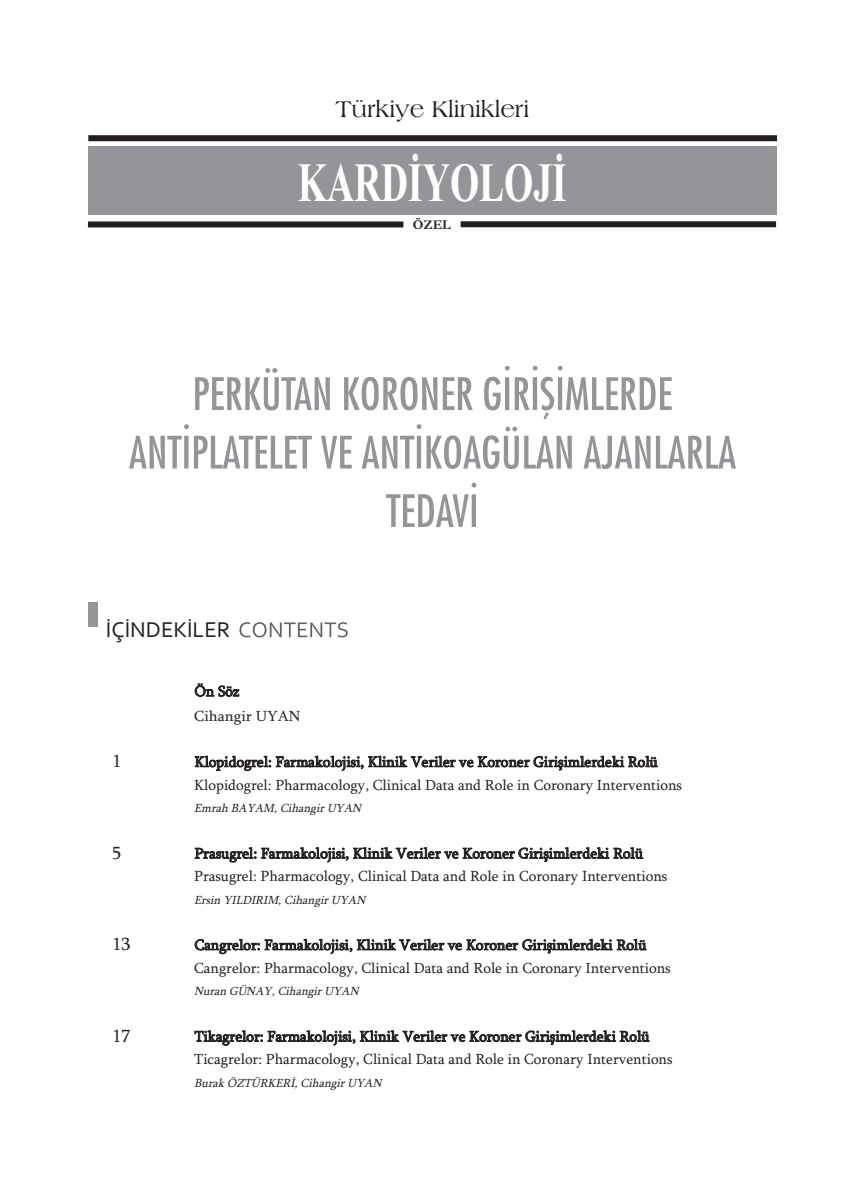
<style>
.page{position:relative;width:865px;height:1197px;background:#fff}
.page>*{position:absolute;margin:0;border:0;box-sizing:border-box;transform-origin:0 0}
.t1{font:700 55.35px "Times New Roman";color:#fff;scale:.68 1}
.t2{font:24px "Americana BT Roman";color:#231f20}
.t3{font:22.5px "Corbel";color:#231f20}
.t4{font:18px "Sylfaen";color:#231f20}
.t5{font:15px/22.8px "Sylfaen";color:#231f20}
.t6{font:700 13.5px "Garamond";color:#231f20}
.t7{font:italic 12px "Sylfaen";color:#231f20}
</style>
<div class="page">
<div style="left:88px;top:147px;width:688px;height:68px;background:#939598"></div>
<div style="left:88px;top:135px;width:689px;height:6px;background:#231f20"></div>
<div style="left:88px;top:221px;width:315px;height:6px;background:#231f20"></div>
<div style="left:460px;top:221px;width:316px;height:6px;background:#231f20"></div>
<svg style="left:239px;top:622px;width:109px;height:15px"></svg>
<div style="left:88px;top:602px;width:9px;height:25px;background:#939598"></div>
<svg style="left:195px;top:368px;width:278px;height:42px"></svg>
<svg style="left:129px;top:424px;width:370px;height:45px"></svg>
<svg style="left:386px;top:482px;width:90px;height:45px"></svg>
<h2 class="t2" style="left:335px;top:94px;width:195px">Türkiye Klinikleri</h2>
<h1 class="t1" style="left:298px;top:149px;width:397px">KARDİYOLOJİ</h1>
<p class="t6" style="left:413px;top:216px;width:39px">ÖZEL</p>
<h3 class="t3" style="left:106px;top:616px;width:126px">İÇİNDEKİLER</h3>
<p class="t5" style="left:194px;top:678px;width:108px;line-height:24.3px">Ön Söz<br>Cihangir UYAN</p>
<p class="t4" style="left:113px;top:750px;width:10px">1</p>
<p class="t5" style="left:194px;top:750px;width:489px">Klopidogrel: Farmakolojisi, Klinik Veriler ve Koroner Girişimlerdeki Rolü<br>Klopidogrel: Pharmacology, Clinical Data and Role in Coronary Interventions</p>
<p class="t7" style="left:194px;top:800px;width:171px">Emrah BAYAM, Cihangir UYAN</p>
<p class="t4" style="left:113px;top:841px;width:10px">5</p>
<p class="t5" style="left:194px;top:841px;width:474px">Prasugrel: Farmakolojisi, Klinik Veriler ve Koroner Girişimlerdeki Rolü<br>Prasugrel: Pharmacology, Clinical Data and Role in Coronary Interventions</p>
<p class="t7" style="left:194px;top:892px;width:176px">Ersin YILDIRIM, Cihangir UYAN</p>
<p class="t4" style="left:113px;top:933px;width:19px">13</p>
<p class="t5" style="left:194px;top:933px;width:478px">Cangrelor: Farmakolojisi, Klinik Veriler ve Koroner Girişimlerdeki Rolü<br>Cangrelor: Pharmacology, Clinical Data and Role in Coronary Interventions</p>
<p class="t7" style="left:194px;top:983px;width:169px">Nuran GÜNAY, Cihangir UYAN</p>
<p class="t4" style="left:113px;top:1024px;width:19px">17</p>
<p class="t5" style="left:194px;top:1024px;width:480px">Tikagrelor: Farmakolojisi, Klinik Veriler ve Koroner Girişimlerdeki Rolü<br>Ticagrelor: Pharmacology, Clinical Data and Role in Coronary Interventions</p>
<p class="t7" style="left:194px;top:1075px;width:192px">Burak ÖZTÜRKERİ, Cihangir UYAN</p>
</div>
